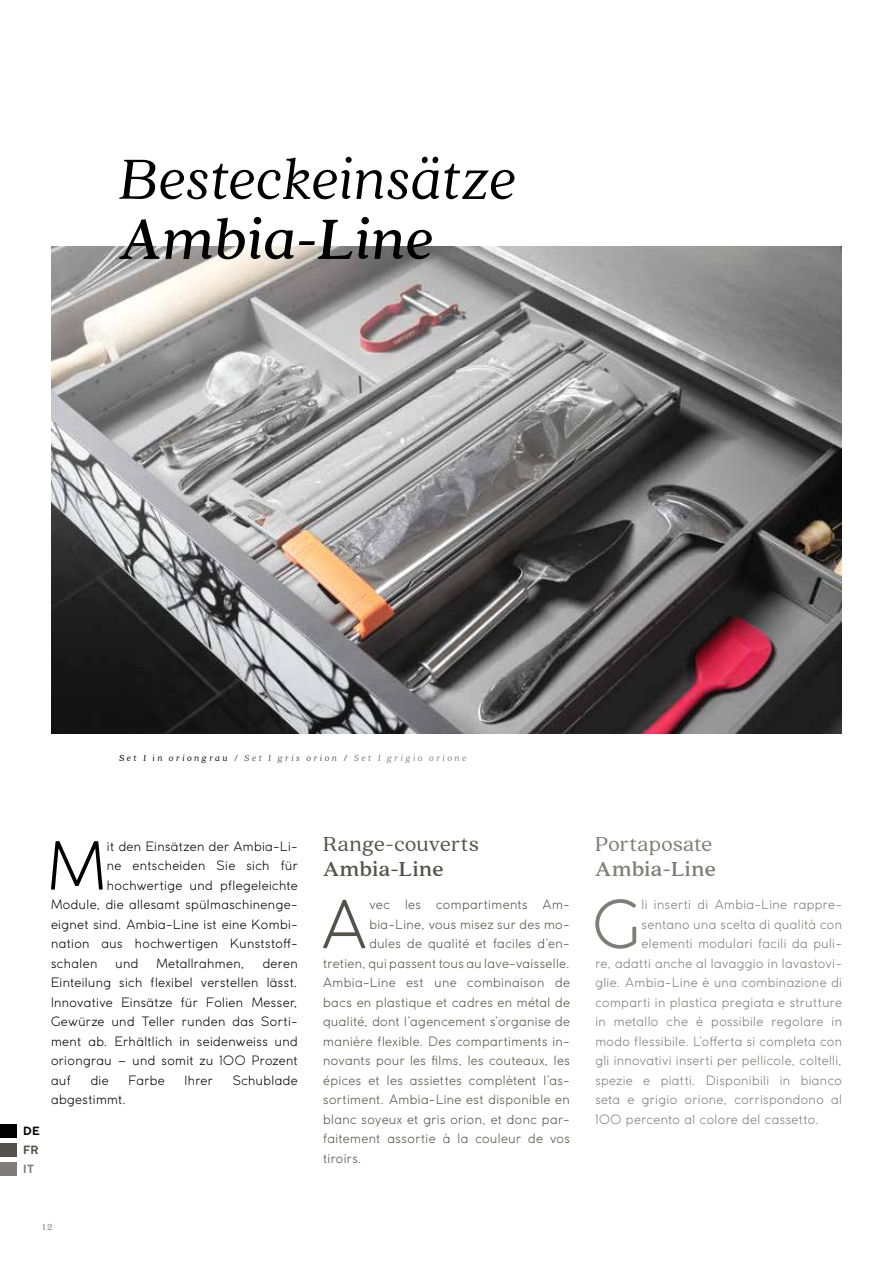
<style>
.page{position:relative;width:893px;height:1263px;background:#fff}
.page>*{position:absolute;margin:0;border:0;box-sizing:border-box;transform-origin:0 0}
.t1{font:300 65.25px "Coco Gothic";color:#000}
.t2{font:300 65.25px "Coco Gothic";color:#55524e}
.t3{font:300 65.25px "Coco Gothic";color:#7f7c7a}
.t4{font:italic 63px "Quincy CF";letter-spacing:.005em;color:#000}
.t5{font:italic 700 63px "Quincy CF";color:#000}
.t6{font:22.5px "Quincy CF";letter-spacing:.015em;color:#55524e}
.t7{font:22.5px "Quincy CF";letter-spacing:.015em;color:#7f7c7a}
.t8{font:700 22.5px "Quincy CF";letter-spacing:.015em;color:#55524e}
.t9{font:700 22.5px "Quincy CF";letter-spacing:.015em;color:#7f7c7a}
.t10{font:300 12.75px "Coco Gothic";letter-spacing:.035em;color:#55524e}
.t11{font:300 12.75px/19.5px "Coco Gothic";letter-spacing:.035em;color:#000;text-align:justify}
.t12{font:300 12.75px "Coco Gothic";letter-spacing:.035em;color:#7f7c7a}
.t13{font:700 11.25px "Coco Gothic";color:#000}
.t14{font:700 11.25px "Coco Gothic";color:#55524e}
.t15{font:700 11.25px "Coco Gothic";color:#7f7c7a}
.t16{font:italic 9.75px "Quincy CF";letter-spacing:.26em;color:#000}
.t17{font:700 9.75px "Quincy CF";color:#949290}
.s1{color:#55524e}
.s2{color:#7f7c7a}
</style>
<div class="page">
<img style="left:51px;top:246px;width:791px;height:487px">
<div style="left:0;top:1124px;width:17px;height:13px;background:#000"></div>
<div style="left:0;top:1143px;width:17px;height:14px;background:#55524e"></div>
<div style="left:0;top:1162px;width:17px;height:14px;background:#7f7c7a"></div>
<h2 class="t4" style="left:119px;top:143px;width:398px">Besteckeinsätze</h2>
<h2 class="t5" style="left:119px;top:202px;width:315px">Ambia-Line</h2>
<p class="t16" style="left:119px;top:752px;width:349px">Set 1 in oriongrau / <span class="s1">Set 1 gris orion</span> / <span class="s2">Set 1 grigio orione</span></p>
<p class="t13" style="left:23px;top:1122px;width:18px">DE</p>
<p class="t14" style="left:23px;top:1141px;width:17px">FR</p>
<p class="t15" style="left:23px;top:1160px;width:12px">IT</p>
<h1 class="t1" style="left:48px;top:818px;width:59px">M</h1>
<p class="t11" style="left:107px;top:836px;width:192px">it den Einsätzen der Ambia-Li-</p>
<p class="t11" style="left:107px;top:855px;width:192px">ne entscheiden Sie sich für</p>
<p class="t11" style="left:107px;top:875px;width:192px">hochwertige und pflegeleichte</p>
<p class="t11" style="left:51px;top:894px;width:248px">Module, die allesamt spülmaschinenge-</p>
<p class="t11" style="left:51px;top:914px;width:248px">eignet sind. Ambia-Line ist eine Kombi-</p>
<p class="t11" style="left:51px;top:933px;width:248px">nation aus hochwertigen Kunststoff-</p>
<p class="t11" style="left:51px;top:953px;width:48px">schalen</p>
<p class="t11" style="left:115px;top:953px;width:24px">und</p>
<p class="t11" style="left:156px;top:953px;width:90px">Metallrahmen,</p>
<p class="t11" style="left:51px;top:953px;width:248px;text-indent:212px">deren Einteilung sich flexibel verstellen lässt.<br>Innovative Einsätze für Folien Messer, Gewürze und Teller runden das Sorti&shy;ment ab. Erhältlich in seidenweiss und oriongrau – und somit zu 100 Prozent auf</p>
<p class="t11" style="left:91px;top:1070px;width:19px">die</p>
<p class="t11" style="left:128px;top:1070px;width:38px">Farbe</p>
<p class="t11" style="left:185px;top:1070px;width:30px">Ihrer</p>
<p class="t11" style="left:233px;top:1070px;width:66px">Schublade</p>
<p class="t11" style="left:51px;top:1089px;width:77px">abgestimmt.</p>
<p class="t17" style="left:43px;top:1221px;width:12px">12</p>
<h3 class="t6" style="left:323px;top:830px;width:157px">Range-couverts</h3>
<h3 class="t8" style="left:323px;top:856px;width:122px">Ambia-Line</h3>
<h1 class="t2" style="left:321px;top:876px;width:48px">A</h1>
<p class="t10" style="left:369px;top:895px;width:202px">vec les compartiments Am-</p>
<p class="t10" style="left:369px;top:914px;width:202px">bia-Line, vous misez sur des mo-</p>
<p class="t10" style="left:369px;top:934px;width:202px">dules de qualité et faciles d’en-</p>
<p class="t10" style="left:323px;top:953px;width:248px">tretien, qui passent tous au lave-vaisselle.</p>
<p class="t10" style="left:323px;top:973px;width:248px">Ambia-Line est une combinaison de</p>
<p class="t10" style="left:323px;top:992px;width:248px">bacs en plastique et cadres en métal de</p>
<p class="t10" style="left:323px;top:1012px;width:248px">qualité, dont l’agencement s’organise de</p>
<p class="t10" style="left:323px;top:1031px;width:248px">manière flexible. Des compartiments in-</p>
<p class="t10" style="left:323px;top:1051px;width:248px">novants pour les films, les couteaux, les</p>
<p class="t10" style="left:323px;top:1070px;width:248px">épices et les assiettes complètent l’as-</p>
<p class="t10" style="left:323px;top:1090px;width:248px">sortiment. Ambia-Line est disponible en</p>
<p class="t10" style="left:323px;top:1109px;width:248px">blanc soyeux et gris orion, et donc par-</p>
<p class="t10" style="left:323px;top:1129px;width:248px">faitement assortie à la couleur de vos</p>
<p class="t10" style="left:323px;top:1148px;width:40px">tiroirs.</p>
<h3 class="t7" style="left:595px;top:830px;width:118px">Portaposate</h3>
<h3 class="t9" style="left:595px;top:856px;width:122px">Ambia-Line</h3>
<h1 class="t3" style="left:592px;top:876px;width:49px">G</h1>
<p class="t12" style="left:641px;top:895px;width:202px">li inserti di Ambia-Line rappre-</p>
<p class="t12" style="left:641px;top:914px;width:202px">sentano una scelta di qualità con</p>
<p class="t12" style="left:641px;top:934px;width:202px">elementi modulari facili da puli-</p>
<p class="t12" style="left:595px;top:953px;width:248px">re, adatti anche al lavaggio in lavastovi-</p>
<p class="t12" style="left:595px;top:973px;width:248px">glie. Ambia-Line è una combinazione di</p>
<p class="t12" style="left:595px;top:992px;width:248px">comparti in plastica pregiata e strutture</p>
<p class="t12" style="left:595px;top:1012px;width:248px">in metallo che è possibile regolare in</p>
<p class="t12" style="left:595px;top:1031px;width:248px">modo flessibile. L’offerta si completa con</p>
<p class="t12" style="left:595px;top:1051px;width:248px">gli innovativi inserti per pellicole, coltelli,</p>
<p class="t12" style="left:595px;top:1070px;width:248px">spezie e piatti. Disponibili in bianco</p>
<p class="t12" style="left:595px;top:1090px;width:248px">seta e grigio orione, corrispondono al</p>
<p class="t12" style="left:595px;top:1109px;width:225px">100 percento al colore del cassetto.</p>
</div>
